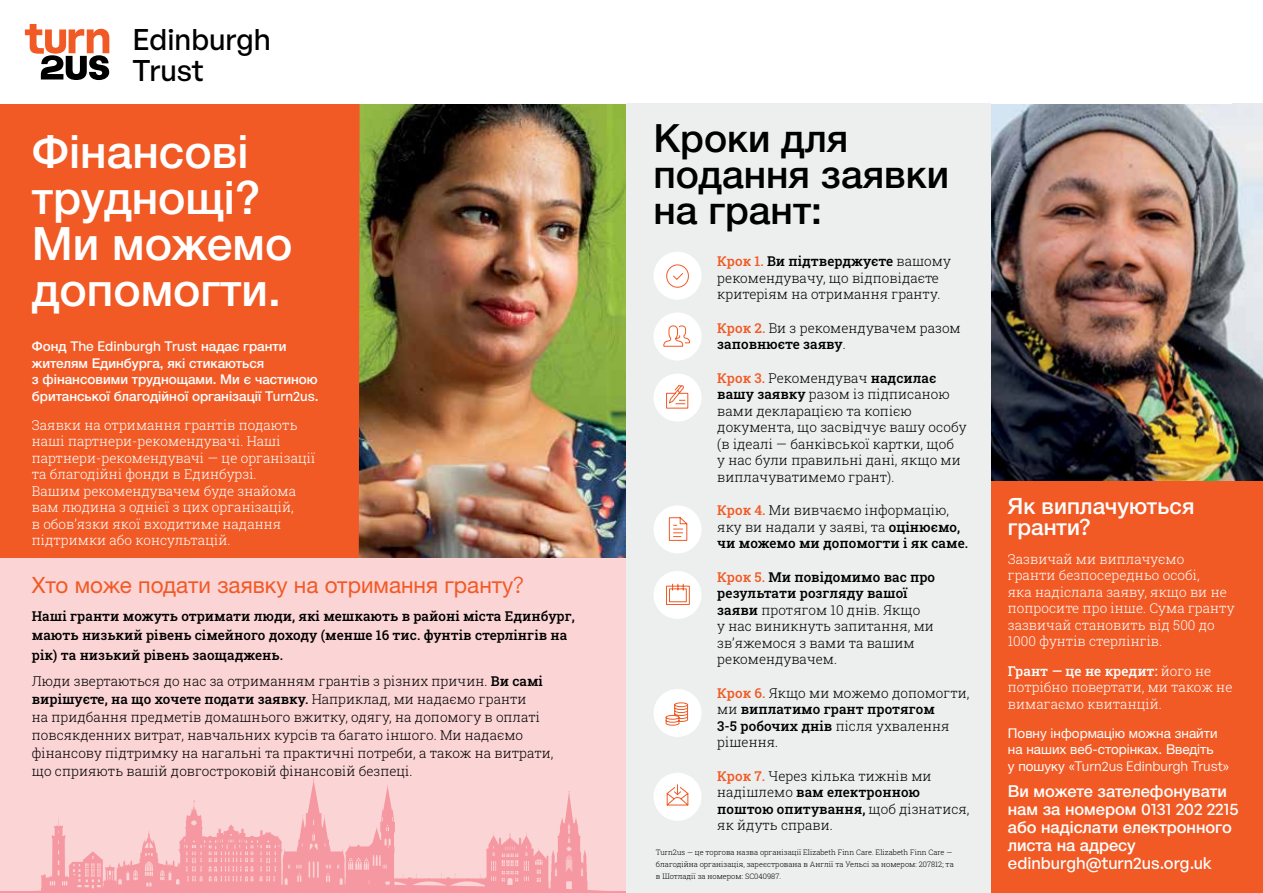
<style>
.page{position:relative;width:1263px;height:893px;background:#fff}
.page>*{position:absolute;margin:0;border:0;box-sizing:border-box;transform-origin:0 0}
.t1{font:500 46.2px/46.2px "Helvetica Neue LTW1 G";color:#fff}
.t2{font:500 39px/36px "Helvetica Neue LTW1 G";color:#000}
.t3{font:500 29.25px/30.3px "General Sans";color:#000}
.t4{font:22.5px "Helvetica Neue LTW1 G";color:#f15a25}
.t5{font:500 22.5px/21px "Helvetica Neue LTW1 G";color:#fff}
.t6{font:500 16.5px/18px "Helvetica Neue LTW1 G";color:#fff}
.t7{font:500 16.5px "General Sans";color:#fff}
.t8{font:300 13.5px/16.5px "Roboto Slab";color:#000}
.t9{font:300 13.5px/16.5px "Roboto Slab";color:#fff}
.t10{font:500 13.5px/19.5px "Roboto Slab";color:#000}
.t11{font:500 13.5px/16.5px "Helvetica Neue LTW1 G";color:#fff}
.t12{font:13.5px/16.5px "Helvetica Neue LTW1 G";color:#fff}
.t13{font:500 13.5px "General Sans";color:#fff}
.t14{font:13.5px "General Sans";color:#fff}
.t15{font:300 7.5px/12px "Roboto Slab";color:#000}
.s1{font-family:"Helvetica Neue LTW1 G"}
.s2{font-family:"General Sans"}
.s3{font-weight:500}
.s4{font-weight:500;color:#f15a25}
</style>
<div class="page">
<div style="left:991px;top:470px;width:272px;height:423px;background:#f15a25"></div>
<img style="left:991px;top:103px;width:272px;height:377px">
<div style="left:0;top:78px;width:436px;height:612px;background:#f15a25"></div>
<img style="left:359px;top:103px;width:267px;height:455px">
<div style="left:0;top:0;width:1231px;height:103px;background:#fff"></div>
<div style="left:626px;top:103px;width:365px;height:790px;background:#ecefee"></div>
<div style="left:0;top:558px;width:626px;height:335px;background:#fbd4d5"></div>
<svg style="left:25px;top:25px;width:84px;height:55px"></svg>
<div style="left:653px;top:773px;width:48px;height:48px;background:#fff;border-radius:50%"></div>
<svg style="left:666px;top:784px;width:23px;height:22px"></svg>
<div style="left:653px;top:312px;width:48px;height:48px;background:#fff;border-radius:50%"></div>
<svg style="left:663px;top:325px;width:27px;height:22px"></svg>
<div style="left:653px;top:252px;width:48px;height:48px;background:#fff;border-radius:50%"></div>
<svg style="left:666px;top:264px;width:23px;height:24px"></svg>
<div style="left:653px;top:571px;width:48px;height:48px;background:#fff;border-radius:50%"></div>
<svg style="left:666px;top:583px;width:24px;height:22px"></svg>
<div style="left:653px;top:689px;width:48px;height:48px;background:#fff;border-radius:50%"></div>
<svg style="left:665px;top:702px;width:23px;height:24px"></svg>
<div style="left:653px;top:505px;width:48px;height:48px;background:#fff;border-radius:50%"></div>
<svg style="left:668px;top:517px;width:20px;height:24px"></svg>
<div style="left:653px;top:374px;width:48px;height:48px;background:#fff;border-radius:50%"></div>
<svg style="left:666px;top:385px;width:23px;height:24px"></svg>
<svg style="left:9px;top:776px;width:611px;height:116px"></svg>
<hr style="left:0;top:892px;width:625px;height:1px;background:#f598a1">
<h3 class="t3" style="left:133px;top:24px;width:140px">Edinburgh<br>Trust</h3>
<h1 class="t1" style="left:32px;top:128px;width:262px">Фінансові труднощі?<br>Ми можемо допомогти.</h1>
<p class="t13" style="left:32px;top:338px;width:256px"><span class="s1">Фонд</span> The Edinburgh Trust <span class="s1">надає гранти</span></p>
<p class="t11" style="left:32px;top:355px;width:288px">жителям Единбурга, які стикаються<br>з фінансовими труднощами. Ми є частиною британської благодійної організації <span class="s2">Turn2us.</span></p>
<p class="t9" style="left:32px;top:416px;width:285px">Заявки на отримання грантів подають наші партнери-рекомендувачі. Наші партнери-рекомендувачі — це організації та благодійні фонди в Единбурзі.<br>Вашим рекомендувачем буде знайома вам людина з однієї з цих організацій,<br>в обов’язки якої входитиме надання підтримки або консультацій.</p>
<h3 class="t4" style="left:32px;top:571px;width:493px">Хто може подати заявку на отримання гранту<span class="s2">?</span></h3>
<p class="t10" style="left:32px;top:605px;width:544px">Наші гранти можуть отримати люди, які мешкають в районі міста Единбург, мають низький рівень сімейного доходу (менше 16 тис. фунтів стерлінгів на рік) та низький рівень заощаджень.</p>
<p class="t8" style="left:32px;top:672px;width:523px;line-height:18px">Люди звертаються до нас за отриманням грантів з різних причин. <span class="s3">Ви самі вирішуєте, на що хочете подати заявку.</span> Наприклад, ми надаємо гранти<br>на придбання предметів домашнього вжитку, одягу, на допомогу в оплаті повсякденних витрат, навчальних курсів та багато іншого. Ми надаємо фінансову підтримку на нагальні та практичні потреби, а також на витрати, що сприяють вашій довгостроковій фінансовій безпеці.</p>
<h2 class="t2" style="left:653px;top:120px;width:297px">Кроки для подання заявки на грант:</h2>
<p class="t8" style="left:717px;top:253px;width:235px"><span class="s4">Крок 1.</span> <span class="s3">Ви підтверджуєте</span> вашому рекомендувачу, що відповідаєте критеріям на отримання гранту.</p>
<p class="t8" style="left:717px;top:319px;width:245px"><span class="s4">Крок 2.</span> Ви з рекомендувачем разом <span class="s3">заповнюєте заяву</span>.</p>
<p class="t8" style="left:717px;top:369px;width:251px"><span class="s4">Крок 3.</span> Рекомендувач <span class="s3">надсилає вашу заявку</span> разом із підписаною вами декларацією та копією документа, що засвідчує вашу особу (в ідеалі — банківської картки, щоб<br>у нас були правильні дані, якщо ми виплачуватимемо грант).</p>
<p class="t8" style="left:717px;top:502px;width:252px"><span class="s4">Крок 4.</span> Ми вивчаємо інформацію, яку ви надали у заяві, та <span class="s3">оцінюємо, чи можемо ми допомогти і як саме.</span></p>
<p class="t8" style="left:717px;top:568px;width:219px"><span class="s4">Крок 5.</span> <span class="s3">Ми повідомимо вас про результати розгляду вашої заяви</span> протягом 10 днів. Якщо<br>у нас виникнуть запитання, ми зв’яжемося з вами та вашим рекомендувачем.</p>
<p class="t8" style="left:717px;top:684px;width:254px"><span class="s4">Крок 6.</span> Якщо ми можемо допомогти, ми <span class="s3">виплатимо грант протягом<br>3-5 робочих днів</span> після ухвалення рішення.</p>
<p class="t8" style="left:717px;top:767px;width:254px"><span class="s4">Крок 7.</span> Через кілька тижнів ми надішлемо <span class="s3">вам електронною поштою опитування,</span> щоб дізнатися, як йдуть справи.</p>
<p class="t15" style="left:656px;top:846px;width:299px">Turn2us — це торгова назва організації Elizabeth Finn Care. Elizabeth Finn Care — благодійна організація, зареєстрована в Англії та Уельсі за номером: 207812; та в Шотладії за номером: SC040987.</p>
<h3 class="t5" style="left:1008px;top:495px;width:188px">Як виплачуються гранти<span class="s2">?</span></h3>
<p class="t9" style="left:1008px;top:550px;width:228px">Зазвичай ми виплачуємо гранти безпосередньо особі,<br>яка надіслала заяву, якщо ви не попросите про інше. Сума гранту зазвичай становить від 500 до<br>1000 фунтів стерлінгів.</p>
<p class="t9" style="left:1008px;top:662px;width:226px"><span class="s3">Грант — це не кредит:</span> його не потрібно повертати, ми також не вимагаємо квитанцій.</p>
<p class="t12" style="left:1008px;top:725px;width:211px">Повну інформацію можна знайти на наших веб-сторінках. Введіть</p>
<p class="t14" style="left:1008px;top:757px;width:223px"><span class="s1">у пошуку</span> «Turn2us Edinburgh Trust»</p>
<p class="t6" style="left:1008px;top:782px;width:232px">Ви можете зателефонувати нам за номером <span class="s2">0131 202 2215 </span>або надіслати електронного листа на адресу</p>
<p class="t7" style="left:1008px;top:853px;width:205px">edinburgh@turn2us.org.uk</p>
</div>
